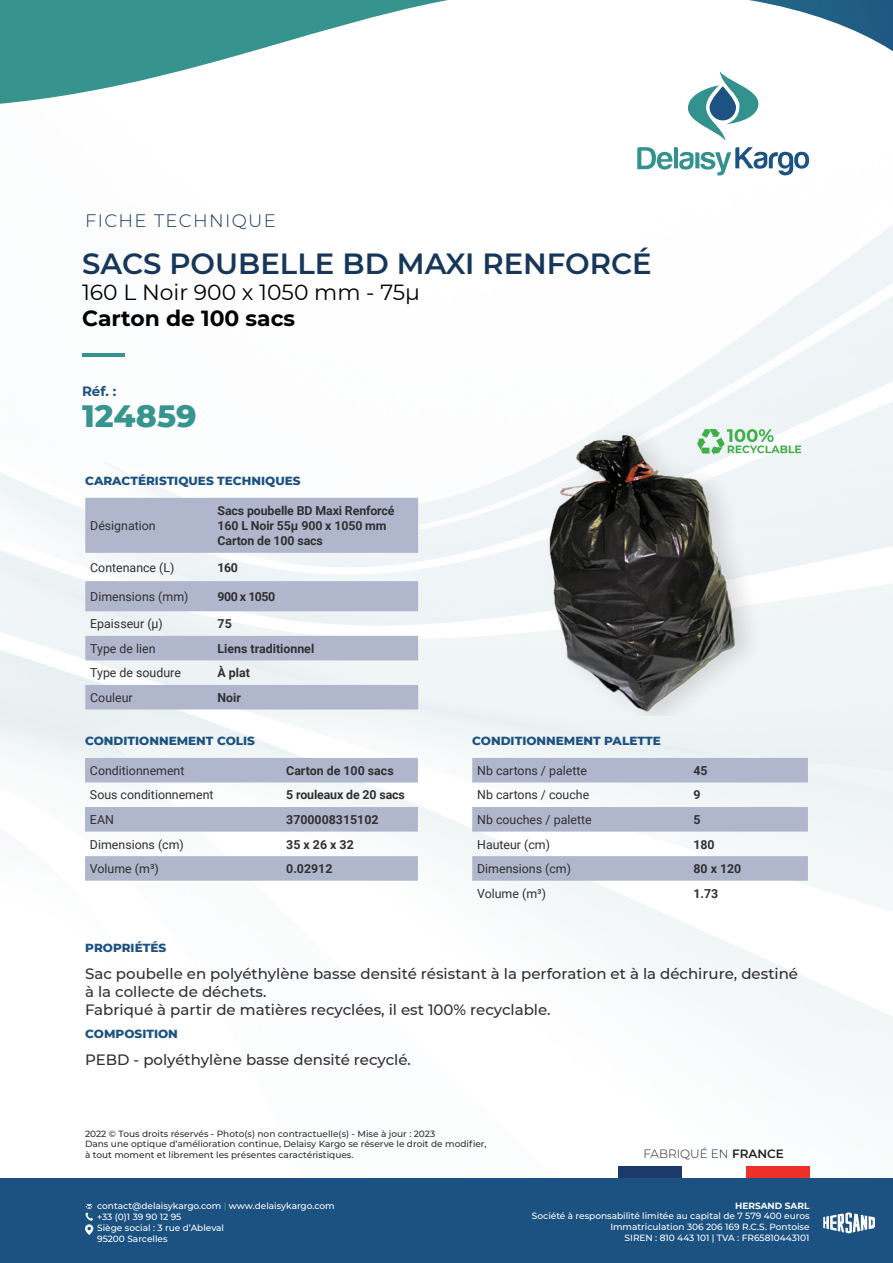
<style>
.page{position:relative;width:893px;height:1263px;background:#fff}
.page>*{position:absolute;margin:0;border:0;box-sizing:border-box;transform-origin:0 0}
.t1{font:800 31.5px "Montserrat";color:#37948e}
.Jost__SemiBold_Size_100pt_Lea_120pt_Left{font:600 29.1px "Montserrat";color:#17375a}
.Jost__SemiBold_Size_100pt_Lea_120pt_Left-2{font:21.9px "Montserrat";color:#000}
.Jost__SemiBold_Size_100pt_Lea_120pt_Left-3{font:700 21.9px "Montserrat";color:#000}
.t2{font:300 18px "Montserrat";letter-spacing:.075em;color:#17375a}
.t3{font:500 15px "Montserrat";color:#312f30}
.t4{font:700 13.5px "Montserrat";color:#1c5281}
.t5{font:12.3px "Roboto";color:#312f30}
.t6{font:700 12.3px/14.9px "Roboto";letter-spacing:-.01em;color:#312f30}
.t7{font:800 12px "Montserrat";color:#1c5281}
.t8{font:300 12px "Montserrat";color:#231f20}
.t9{font:500 9px/10.8px "Montserrat";color:#fff}
.t10{font:500 9px/10.8px "Montserrat";color:#312f30}
.t11{font:700 9px "Montserrat";color:#fff}
.s1{color:#37948e}
.s2{font-weight:600}
</style>
<div class="page">
<img style="left:0;top:159px;width:893px;height:939px">
<div style="left:0;top:1178px;width:893px;height:85px;background:#1c5281"></div>
<svg style="left:85px;top:1203px;width:8px;height:18px"></svg>
<svg style="left:85px;top:1224px;width:8px;height:11px"></svg>
<svg style="left:87px;top:1227px;width:4px;height:3px"></svg>
<svg style="left:823px;top:1212px;width:52px;height:21px"></svg>
<svg style="left:0;top:0;width:893px;height:107px"></svg>
<svg style="left:688px;top:71px;width:70px;height:70px"></svg>
<svg style="left:637px;top:147px;width:172px;height:29px"></svg>
<hr style="left:82px;top:353px;width:42px;height:3px;background:#36938e">
<svg style="left:85px;top:498px;width:333px;height:211px;fill:#b0b7cd"></svg>
<svg style="left:765px;top:429px;width:36px;height:26px"></svg>
<div style="left:543px;top:422px;width:222px;height:293px;background:#231f20;opacity:.15"></div>
<img style="left:500px;top:434px;width:280px;height:280px">
<div style="left:618px;top:1166px;width:64px;height:12px;background:#1d396c"></div>
<div style="left:746px;top:1166px;width:64px;height:12px;background:#ef3028"></div>
<svg style="left:85px;top:758px;width:333px;height:123px"></svg>
<svg style="left:472px;top:758px;width:336px;height:123px"></svg>
<h3 class="t2" style="left:85px;top:208px;width:192px">FICHE TECHNIQUE</h3>
<p class="Jost__SemiBold_Size_100pt_Lea_120pt_Left" style="left:82px;top:243px;width:571px">SACS POUBELLE BD MAXI RENFORCÉ</p>
<p class="Jost__SemiBold_Size_100pt_Lea_120pt_Left-2" style="left:82px;top:277px;width:339px">160 L Noir 900 x 1050 mm - 75µ</p>
<p class="Jost__SemiBold_Size_100pt_Lea_120pt_Left-3" style="left:82px;top:302px;width:215px">Carton de 100 sacs</p>
<p class="t4" style="left:82px;top:382px;width:36px">Réf. :</p>
<p class="t1" style="left:82px;top:392px;width:116px">124859</p>
<p class="t7" style="left:85px;top:472px;width:217px">CARACTÉRISTIQUES TECHNIQUES</p>
<p class="t5" style="left:90px;top:517px;width:67px">Désignation</p>
<p class="t6" style="left:218px;top:503px;width:179px">Sacs poubelle BD Maxi Renforcé<br>160 L Noir 55μ 900 x 1050 mm<br>Carton de 100 sacs</p>
<p class="t5" style="left:90px;top:559px;width:86px">Contenance (L)</p>
<p class="t6" style="left:218px;top:559px;width:22px">160</p>
<p class="t5" style="left:90px;top:588px;width:100px">Dimensions (mm)</p>
<p class="t6" style="left:218px;top:589px;width:59px">900 x 1050</p>
<p class="t5" style="left:90px;top:615px;width:74px">Epaisseur (μ)</p>
<p class="t6" style="left:218px;top:616px;width:16px">75</p>
<p class="t5" style="left:90px;top:640px;width:67px">Type de lien</p>
<p class="t6" style="left:218px;top:640px;width:98px">Liens traditionnel</p>
<p class="t5" style="left:90px;top:664px;width:92px">Type de soudure</p>
<p class="t6" style="left:218px;top:665px;width:34px">À plat</p>
<p class="t5" style="left:90px;top:689px;width:44px">Couleur</p>
<p class="t6" style="left:218px;top:690px;width:25px">Noir</p>
<p class="t7" style="left:85px;top:732px;width:172px">CONDITIONNEMENT COLIS</p>
<p class="t5" style="left:90px;top:762px;width:96px">Conditionnement</p>
<p class="t6" style="left:286px;top:763px;width:109px">Carton de 100 sacs</p>
<p class="t5" style="left:90px;top:786px;width:125px">Sous conditionnement</p>
<p class="t6" style="left:286px;top:787px;width:120px">5 rouleaux de 20 sacs</p>
<p class="t5" style="left:90px;top:811px;width:25px">EAN</p>
<p class="t6" style="left:286px;top:812px;width:94px">3700008315102</p>
<p class="t5" style="left:90px;top:835px;width:95px">Dimensions (cm)</p>
<p class="t6" style="left:286px;top:836px;width:69px">35 x 26 x 32</p>
<p class="t5" style="left:90px;top:860px;width:70px">Volume (m³)</p>
<p class="t6" style="left:286px;top:861px;width:48px">0.02912</p>
<p class="t7" style="left:472px;top:732px;width:190px">CONDITIONNEMENT PALETTE</p>
<p class="t5" style="left:477px;top:762px;width:111px">Nb cartons / palette</p>
<p class="t6" style="left:693px;top:763px;width:16px">45</p>
<p class="t5" style="left:477px;top:786px;width:114px">Nb cartons / couche</p>
<p class="t6" style="left:693px;top:787px;width:9px">9</p>
<p class="t5" style="left:477px;top:811px;width:116px">Nb couches / palette</p>
<p class="t6" style="left:693px;top:812px;width:9px">5</p>
<p class="t5" style="left:477px;top:835px;width:74px">Hauteur (cm)</p>
<p class="t6" style="left:693px;top:836px;width:23px">180</p>
<p class="t5" style="left:477px;top:860px;width:95px">Dimensions (cm)</p>
<p class="t6" style="left:693px;top:861px;width:49px">80 x 120</p>
<p class="t5" style="left:477px;top:885px;width:70px">Volume (m³)</p>
<p class="t6" style="left:693px;top:885px;width:26px">1.73</p>
<p class="t7" style="left:85px;top:939px;width:82px">PROPRIÉTÉS</p>
<p class="t3" style="left:85px;top:963px;width:715px">Sac poubelle en polyéthylène basse densité résistant à la perforation et à la déchirure, destiné</p>
<p class="t3" style="left:85px;top:981px;width:183px">à la collecte de déchets.</p>
<p class="t3" style="left:85px;top:999px;width:467px">Fabriqué à partir de matières recyclées, il est 100% recyclable.</p>
<p class="t7" style="left:85px;top:1025px;width:94px">COMPOSITION</p>
<p class="t3" style="left:85px;top:1049px;width:327px">PEBD - polyéthylène basse densité recyclé.</p>
<p class="t10" style="left:85px;top:1128px;width:403px">2022 © Tous droits réservés - Photo(s) non contractuelle(s) - Mise à jour : 2023<br>Dans une optique d’amélioration continue, Delaisy Kargo se réserve le droit de modifier, à tout moment et librement les présentes caractéristiques.</p>
<p class="t9" style="left:97px;top:1199px;width:239px;line-height:11.7px">contact@delaisykargo.com <span class="s1">|</span> www.delaisykargo.com +33 (0)1 39 90 12 95</p>
<p class="t9" style="left:97px;top:1222px;width:128px">Siège social : 3 rue d’Ableval<br>95200 Sarcelles</p>
<p class="t8" style="left:643px;top:1146px;width:142px">FABRIQUÉ EN <span class="s2">FRANCE</span></p>
<p class="t11" style="left:735px;top:1199px;width:76px">HERSAND SARL</p>
<p class="t9" style="left:532px;top:1210px;width:279px;text-align:right">Société à responsabilité limitée au capital de 7 579 400 euros<br>Immatriculation 306 206 169 R.C.S. Pontoise<br>SIREN : 810 443 101 | TVA : FR65810443101</p>
</div>
